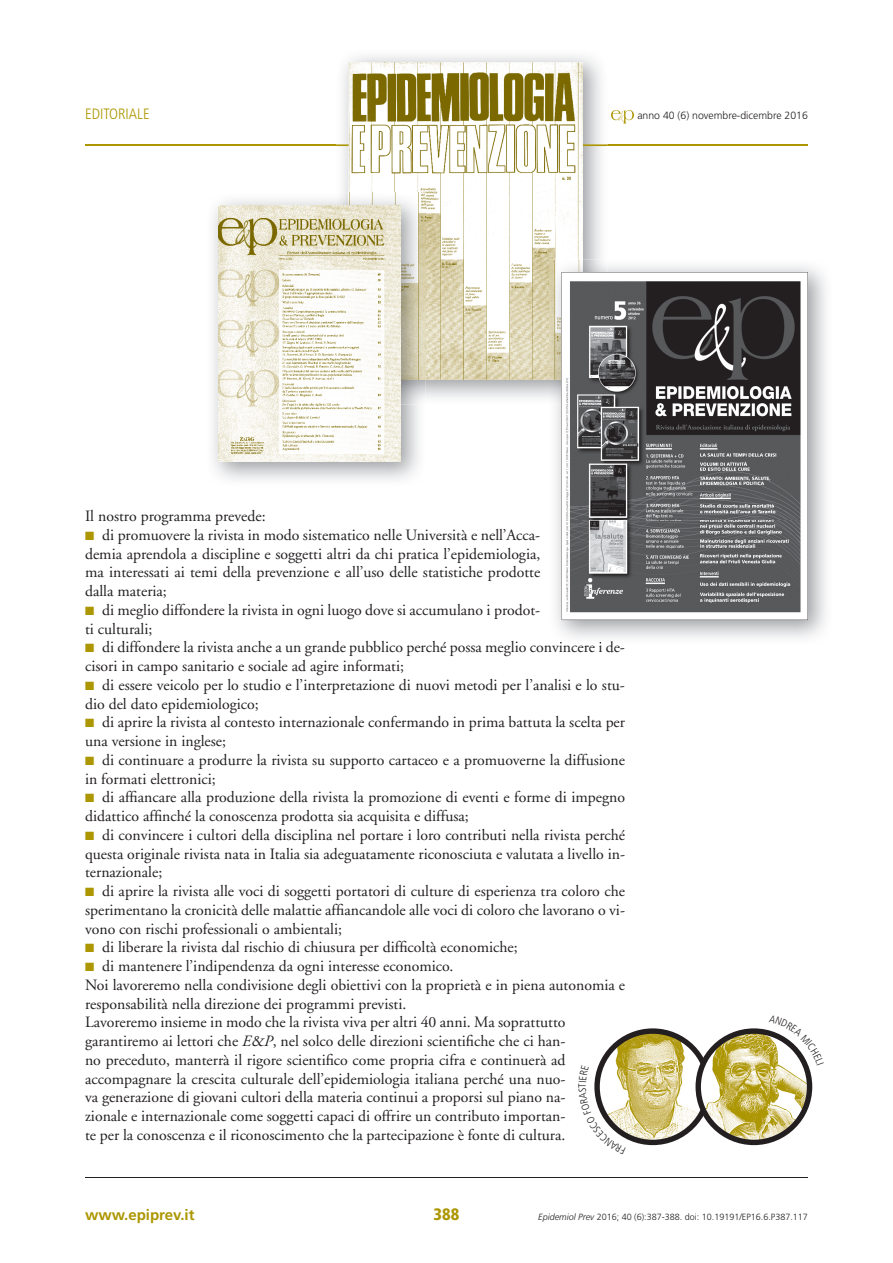
<style>
.page{position:relative;width:893px;height:1263px;background:#fff}
.page>*{position:absolute;margin:0;border:0;box-sizing:border-box;transform-origin:0 0}
.t1{font:900 condensed 16.5px "Frutiger";color:#ac9601}
.t2{font:15.75px/18.8px "Adobe Garamond";color:#231f20}
.t3{font:700 15px "Frutiger";color:#ac9601}
.t4{font:300 condensed 15px "Frutiger";color:#ac9601}
.t5{font:300 10.5px "Frutiger";color:#231f20}
.t6{font:300 9px "Frutiger";color:#231f20}
.s1{color:#ac9601}
.s2{font-style:italic}
</style>
<div class="page">
<svg style="left:611px;top:110px;width:23px;height:14px"></svg>
<hr style="left:85px;top:145px;width:723px;height:1px;background:#ac9601">
<img style="left:336px;top:56px;width:272px;height:342px">
<img style="left:336px;top:145px;width:272px;height:1px">
<img style="left:349px;top:62px;width:234px;height:318px">
<img style="left:213px;top:200px;width:206px;height:280px">
<img style="left:336px;top:193px;width:90px;height:212px">
<img style="left:349px;top:193px;width:77px;height:187px">
<img style="left:219px;top:205px;width:182px;height:257px">
<img style="left:556px;top:266px;width:270px;height:372px">
<img style="left:560px;top:641px;width:53px;height:4px">
<img style="left:549px;top:260px;width:59px;height:145px">
<img style="left:549px;top:260px;width:34px;height:120px">
<svg style="left:562px;top:272px;width:246px;height:348px;background:#6e6d6f"></svg>
<hr style="left:85px;top:1178px;width:723px;height:1px;background:#231f20">
<svg style="left:594px;top:1028px;width:219px;height:118px"></svg>
<p class="t4" style="left:85px;top:105px;width:66px">EDITORIAlE</p>
<p class="t5" style="left:637px;top:109px;width:172px">anno 40 (6) novembre-dicembre 2016</p>
<p class="t2" style="left:85px;top:507px;width:182px">il nostro programma prevede:</p>
<p class="t2" style="left:85px;top:526px;width:457px;text-align:justify"><span class="s1">■</span> di promuovere la rivista in modo sistematico nelle Università e nell’Acca&shy;demia aprendola a discipline e soggetti altri da chi pratica l’epidemiologia, ma interessati ai temi della prevenzione e all’uso delle statistiche prodotte dalla materia;</p>
<p class="t2" style="left:85px;top:601px;width:457px"><span class="s1">■</span> di meglio diffondere la rivista in ogni luogo dove si accumulano i prodot&shy;ti culturali;</p>
<p class="t2" style="left:85px;top:638px;width:541px"><span class="s1">■</span> di diffondere la rivista anche a un grande pubblico perché possa meglio convincere i de&shy;cisori in campo sanitario e sociale ad agire informati;</p>
<p class="t2" style="left:85px;top:676px;width:541px"><span class="s1">■</span> di essere veicolo per lo studio e l’interpretazione di nuovi metodi per l’analisi e lo stu&shy;dio del dato epidemiologico;</p>
<p class="t2" style="left:85px;top:713px;width:542px"><span class="s1">■</span> di aprire la rivista al contesto internazionale confermando in prima battuta la scelta per una versione in inglese;</p>
<p class="t2" style="left:85px;top:751px;width:542px"><span class="s1">■</span> di continuare a produrre la rivista su supporto cartaceo e a promuoverne la diffusione in formati elettronici;</p>
<p class="t2" style="left:85px;top:788px;width:541px"><span class="s1">■</span> di affiancare alla produzione della rivista la promozione di eventi e forme di impegno didattico affinché la conoscenza prodotta sia acquisita e diffusa;</p>
<p class="t2" style="left:85px;top:826px;width:542px;text-align:justify"><span class="s1">■</span> di convincere i cultori della disciplina nel portare i loro contributi nella rivista perché questa originale rivista nata in italia sia adeguatamente riconosciuta e valutata a livello in&shy;ternazionale;</p>
<p class="t2" style="left:85px;top:882px;width:541px;text-align:justify"><span class="s1">■</span> di aprire la rivista alle voci di soggetti portatori di culture di esperienza tra coloro che sperimentano la cronicità delle malattie affiancandole alle voci di coloro che lavorano o vi&shy;vono con rischi professionali o ambientali;</p>
<p class="t2" style="left:85px;top:938px;width:434px"><span class="s1">■</span> di liberare la rivista dal rischio di chiusura per difficoltà economiche;</p>
<p class="t2" style="left:85px;top:957px;width:542px"><span class="s1">■</span> di mantenere l’indipendenza da ogni interesse economico.<br>noi lavoreremo nella condivisione degli obiettivi con la proprietà e in piena autonomia e responsabilità nella direzione dei programmi previsti.<br>lavoreremo insieme in modo che la rivista viva per altri 40 anni. Ma soprattutto garantiremo ai lettori che <span class="s2">E</span><span class="s2">&amp;</span><span class="s2">P</span>, nel solco delle direzioni scientifiche che ci han-<br>no preceduto, manterrà il rigore scientifico come propria cifra e continuerà ad accompagnare la crescita culturale dell’epidemiologia italiana perché una nuo-<br>va generazione di giovani cultori della materia continui a proporsi sul piano na-<br>zionale e internazionale come soggetti capaci di offrire un contributo importan-<br>te per la conoscenza e il riconoscimento che la partecipazione è fonte di cultura.</p>
<p class="t3" style="left:85px;top:1206px;width:111px">www.epiprev.it</p>
<p class="t1" style="left:434px;top:1205px;width:27px">388</p>
<p class="t6" style="left:538px;top:1212px;width:271px"><span class="s2">Epidemiol Prev</span> 2016; 40 (6):387-388. doi: 10.19191/EP16.6.P387.117</p>
</div>
